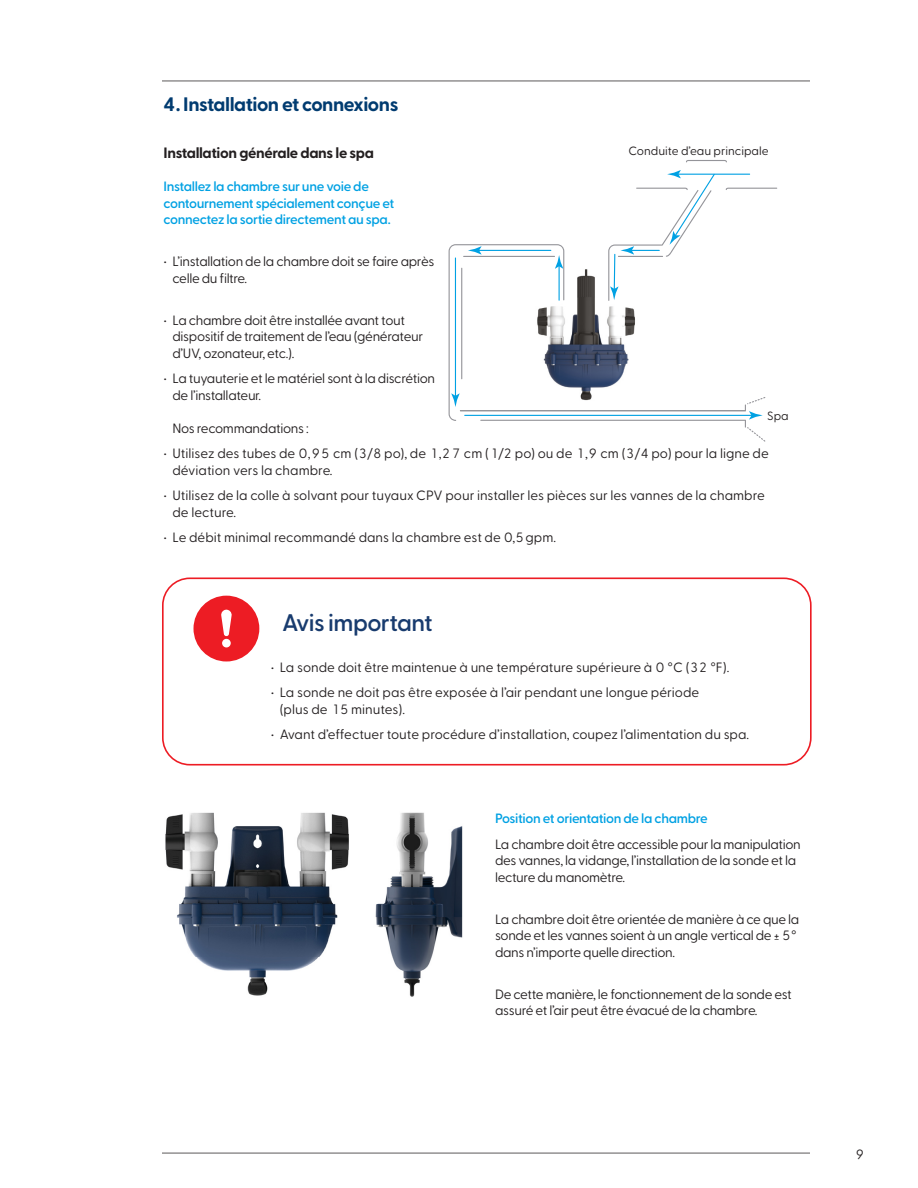
<style>
.page{position:relative;width:918px;height:1188px;background:#fff}
.page>*{position:absolute;margin:0;border:0;box-sizing:border-box;transform-origin:0 0}
.sous-titre_D{font:600 24px "Greycliff CF";letter-spacing:-.025em;color:#183b6e}
.sous_titre{font:700 19.5px "Greycliff CF";letter-spacing:-.025em;color:#003b70}
.texte_courant{font:700 15px "Greycliff CF";letter-spacing:-.025em;color:#231f20}
.texte_courant-2{font:13.5px/16.5px "Greycliff CF";letter-spacing:-.025em;color:#231f20}
.texte_courant-3{font:13.5px/16.5px "Greycliff CF";color:#231f20}
.texte_courant-4{font:600 13.5px/16.5px "Greycliff CF";letter-spacing:-.025em;color:#00a1e3}
.t1{font:12px "Greycliff CF";color:#231f20}
</style>
<div class="page">
<hr style="left:162px;top:1152px;width:648px;height:2px;background:#231f20">
<hr style="left:162px;top:80px;width:648px;height:2px;background:#231f20">
<img style="left:165px;top:812px;width:184px;height:184px">
<img style="left:375px;top:812px;width:88px;height:185px">
<div style="left:194px;top:596px;width:65px;height:65px;background:#ed1c24;border-radius:50%"></div>
<div style="left:222px;top:639px;width:9px;height:8px;background:#fff;border-radius:50%"></div>
<svg style="left:221px;top:609px;width:11px;height:28px"></svg>
<div style="left:162px;top:577px;width:650px;height:189px;border:2px solid #ed1c24;border-radius:27px"></div>
<svg style="left:686px;top:160px;width:41px;height:2px"></svg>
<svg style="left:449px;top:170px;width:328px;height:272px"></svg>
<hr style="left:461px;top:268px;width:1px;height:111px;background:#949499">
<div style="left:767px;top:410px;width:42px;height:11px;background:#fff"></div>
<p class="sous_titre" style="left:162px;top:89px;width:238px">4. Installation et connexions</p>
<p class="t1" style="left:628px;top:142px;width:142px">Conduite d’eau principale</p>
<p class="texte_courant" style="left:164px;top:142px;width:212px">Installation générale dans le spa</p>
<p class="texte_courant-4" style="left:164px;top:177px;width:232px">Installez la chambre sur une voie de contournement spécialement conçue et connectez la sortie directement au spa.</p>
<p class="texte_courant-2" style="left:172px;top:252px;width:263px;text-indent:-9px">• L’installation de la chambre doit se faire après celle du filtre.</p>
<p class="texte_courant-2" style="left:172px;top:311px;width:252px;text-indent:-9px">• La chambre doit être installée avant tout dispositif de traitement de l’eau (générateur d’UV, ozonateur, etc.).</p>
<p class="texte_courant-2" style="left:172px;top:369px;width:264px;text-indent:-9px">• La tuyauterie et le matériel sont à la discrétion de l’installateur.</p>
<p class="texte_courant-2" style="left:172px;top:419px;width:138px">Nos recommandations :</p>
<p class="texte_courant-3" style="left:172px;top:444px;width:598px;text-indent:-9px">• Utilisez des tubes de 0,95 cm (3/8 po), de 1,27 cm (1/2 po) ou de 1,9 cm (3/4 po) pour la ligne de déviation vers la chambre.</p>
<p class="texte_courant-3" style="left:172px;top:486px;width:594px;text-indent:-9px">• Utilisez de la colle à solvant pour tuyaux CPV pour installer les pièces sur les vannes de la chambre de lecture.</p>
<p class="texte_courant-3" style="left:164px;top:528px;width:393px">• Le débit minimal recommandé dans la chambre est de 0,5 gpm.</p>
<p class="t1" style="left:767px;top:407px;width:23px">Spa</p>
<p class="sous-titre_D" style="left:282px;top:605px;width:152px">Avis important</p>
<p class="texte_courant-3" style="left:271px;top:658px;width:459px">• La sonde doit être maintenue à une température supérieure à 0 °C (32 °F).</p>
<p class="texte_courant-3" style="left:280px;top:683px;width:421px;text-indent:-9px">• La sonde ne doit pas être exposée à l’air pendant une longue période (plus de 15 minutes).</p>
<p class="texte_courant-3" style="left:271px;top:725px;width:479px">• Avant d’effectuer toute procédure d’installation, coupez l’alimentation du spa.</p>
<p class="texte_courant-4" style="left:495px;top:809px;width:214px">Position et orientation de la chambre</p>
<p class="texte_courant-2" style="left:495px;top:835px;width:307px">La chambre doit être accessible pour la manipulation des vannes, la vidange, l’installation de la sonde et la lecture du manomètre.</p>
<p class="texte_courant-2" style="left:495px;top:910px;width:306px">La chambre doit être orientée de manière à ce que la sonde et les vannes soient à un angle vertical de ± 5° dans n’importe quelle direction.</p>
<p class="texte_courant-2" style="left:495px;top:985px;width:298px">De cette manière, le fonctionnement de la sonde est assuré et l’air peut être évacué de la chambre.</p>
<p class="texte_courant-2" style="left:855px;top:1145px;width:11px">9</p>
</div>
